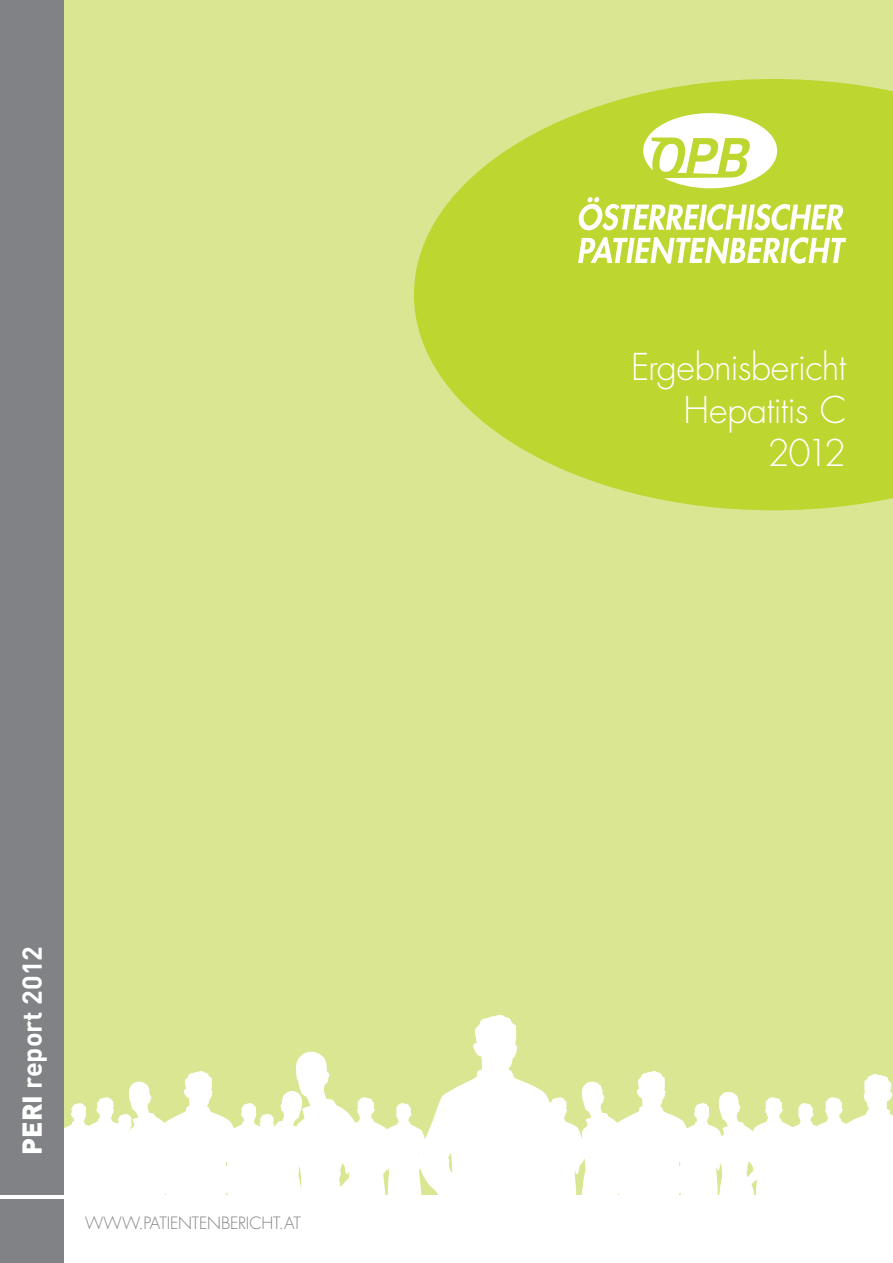
<style>
.page{position:relative;width:893px;height:1263px;background:#fff}
.page>*{position:absolute;margin:0;border:0;box-sizing:border-box;transform-origin:0 0}
.t1{font:300 36px "Futura";letter-spacing:-.02em;color:#fff}
.t2{font:700 27px "DIN";color:#fff}
.t3{font:300 16.5px "Futura";letter-spacing:-.005em;color:#808285}
.s1{font-weight:900}
</style>
<div class="page">
<div style="left:0;top:0;width:893px;height:1195px;background:#dae691"></div>
<svg style="left:64px;top:1015px;width:829px;height:180px"></svg>
<div style="left:0;top:1199px;width:64px;height:64px;background:#808285"></div>
<div style="left:0;top:0;width:64px;height:1195px;background:#808285"></div>
<svg style="left:414px;top:79px;width:479px;height:431px;fill:#bed630"></svg>
<svg style="left:643px;top:113px;width:134px;height:75px;background:#e3eda6"></svg>
<svg style="left:578px;top:237px;width:268px;height:27px;background:#dce991"></svg>
<svg style="left:578px;top:197px;width:266px;height:33px;background:#d7e682"></svg>
<p class="t2" style="left:14px;top:1155px;width:210px;rotate:-90deg"><span class="s1">PERI</span> report 2012</p>
<p class="t3" style="left:85px;top:1213px;width:217px">WWW.PATIENTENBERICHT.AT</p>
<p class="t1" style="left:631px;top:345px;width:216px">Ergebnisbericht</p>
<p class="t1" style="left:684px;top:388px;width:164px">Hepatitis C</p>
<p class="t1" style="left:768px;top:431px;width:80px">2012</p>
</div>
